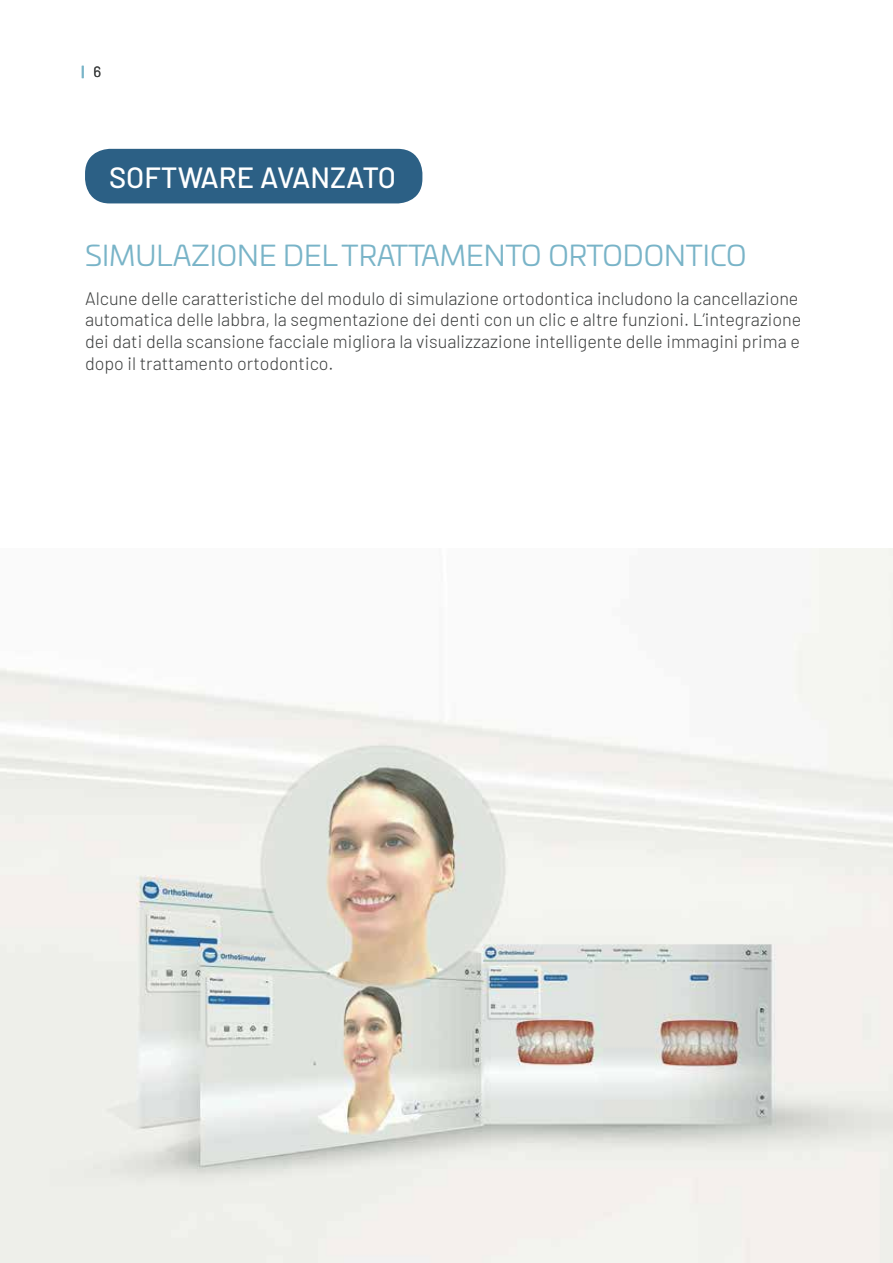
<style>
.page{position:relative;width:893px;height:1263px;background:#fff}
.page>*{position:absolute;margin:0;border:0;box-sizing:border-box;transform-origin:0 0}
.t1{font:500 29.1px "Barlow";color:#fff}
.t2{font:28.5px "Univia Pro";color:#79b4c8}
.t3{font:300 18px/21.6px "Barlow";color:#3d3f3f}
.t4{font:600 15px "Barlow";color:#79b4c8}
.s1{font-weight:400;color:#3d3f3f}
</style>
<div class="page">
<img style="left:0;top:549px;width:893px;height:714px">
<div style="left:85px;top:149px;width:337px;height:54px;background:#2c6085;border-radius:25px"></div>
<p class="t4" style="left:82px;top:60px;width:21px">| <span class="s1">6</span></p>
<h1 class="t1" style="left:109px;top:157px;width:288px">SOFTWARE AVANZATO</h1>
<h2 class="t2" style="left:85px;top:235px;width:663px">SIMULAZIONE DEL TRATTAMENTO ORTODONTICO</h2>
<p class="t3" style="left:85px;top:286px;width:718px">Alcune delle caratteristiche del modulo di simulazione ortodontica includono la cancellazione automatica delle labbra, la segmentazione dei denti con un clic e altre funzioni. L’integrazione dei dati della scansione facciale migliora la visualizzazione intelligente delle immagini prima e dopo il trattamento ortodontico.</p>
</div>
